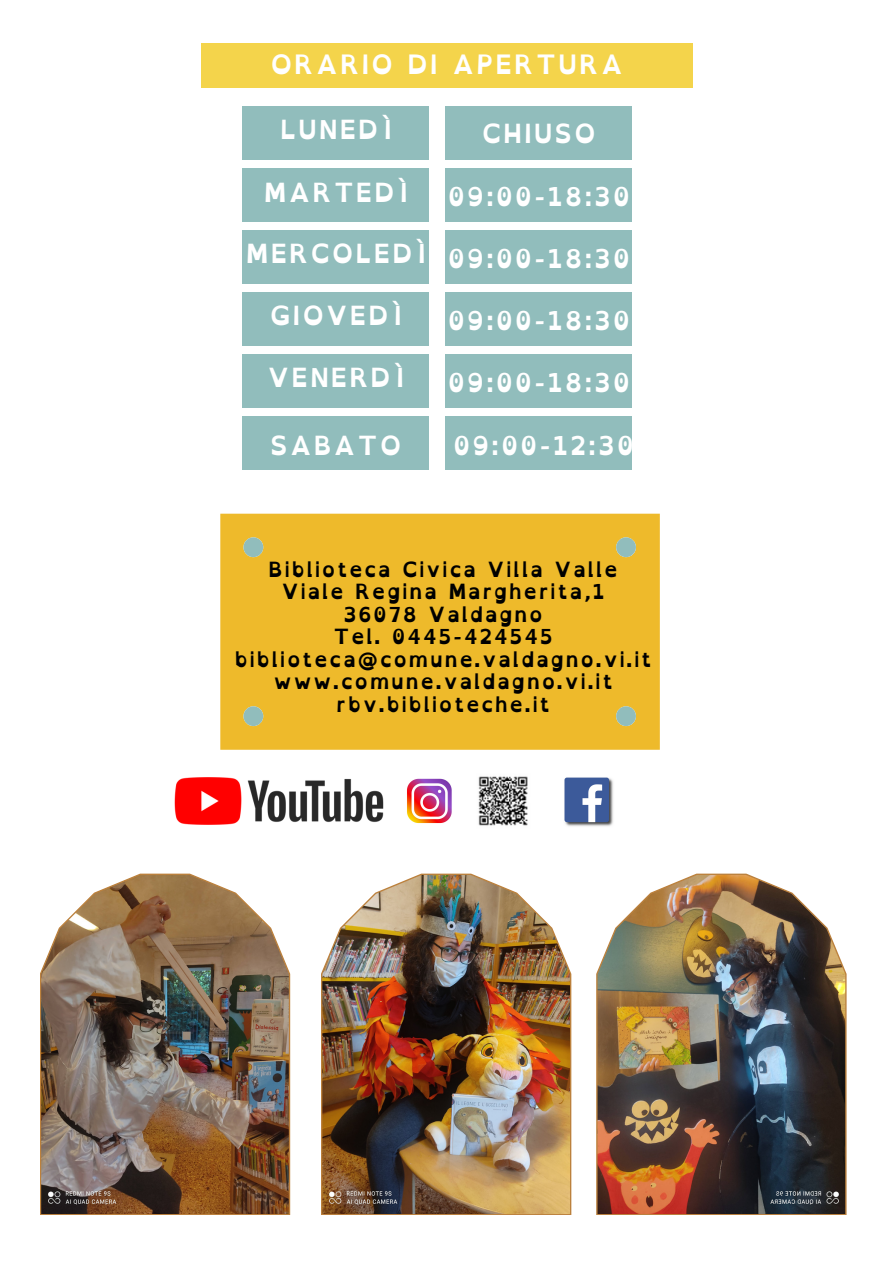
<style>
.page{position:relative;width:893px;height:1264px;background:#fff}
.page>*{position:absolute;margin:0;border:0;box-sizing:border-box;transform-origin:0 0}
.t1{font:700 26.7px "Open Dyslexic";letter-spacing:.07em;color:#fff}
.t2{font:700 26.4px "Open Dyslexic";letter-spacing:.07em;color:#fff}
.t3{font:700 21px/22.5px "Open Dyslexic";letter-spacing:.07em;color:#000;text-align:center}
</style>
<div class="page">
<img style="left:407px;top:778px;width:45px;height:46px">
<img style="left:478px;top:776px;width:50px;height:50px">
<img style="left:564px;top:777px;width:49px;height:49px">
<div style="left:445px;top:230px;width:187px;height:53px;background:#91bdbc"></div>
<div style="left:242px;top:106px;width:187px;height:53px;background:#91bdbc"></div>
<div style="left:242px;top:168px;width:187px;height:54px;background:#91bdbc"></div>
<div style="left:242px;top:230px;width:187px;height:53px;background:#91bdbc"></div>
<div style="left:242px;top:292px;width:187px;height:53px;background:#91bdbc"></div>
<div style="left:242px;top:354px;width:187px;height:53px;background:#91bdbc"></div>
<div style="left:242px;top:416px;width:187px;height:54px;background:#91bdbc"></div>
<div style="left:445px;top:106px;width:187px;height:53px;background:#91bdbc"></div>
<div style="left:445px;top:168px;width:187px;height:54px;background:#91bdbc"></div>
<div style="left:445px;top:292px;width:187px;height:53px;background:#91bdbc"></div>
<div style="left:445px;top:354px;width:187px;height:53px;background:#91bdbc"></div>
<div style="left:445px;top:416px;width:187px;height:54px;background:#91bdbc"></div>
<div style="left:201px;top:43px;width:491px;height:45px;background:#f4d44b"></div>
<img style="left:40px;top:873px;width:250px;height:342px">
<img style="left:321px;top:873px;width:250px;height:342px">
<img style="left:596px;top:873px;width:250px;height:342px">
<div style="left:220px;top:513px;width:439px;height:236px;background:#eeba2b"></div>
<div style="left:243px;top:537px;width:20px;height:20px;background:#91bdbc;border-radius:50%"></div>
<div style="left:616px;top:537px;width:20px;height:20px;background:#91bdbc;border-radius:50%"></div>
<div style="left:616px;top:706px;width:20px;height:20px;background:#91bdbc;border-radius:50%"></div>
<div style="left:243px;top:706px;width:20px;height:20px;background:#91bdbc;border-radius:50%"></div>
<img style="left:174px;top:778px;width:209px;height:46px">
<p class="t1" style="left:270px;top:41px;width:354px">ORARIO DI APERTURA</p>
<h1 class="t2" style="left:280px;top:106px;width:113px">LUNEDÌ</h1>
<h1 class="t2" style="left:264px;top:169px;width:145px">MARTEDÌ</h1>
<p class="t2" style="left:246px;top:230px;width:181px">MERCOLEDÌ</p>
<p class="t2" style="left:270px;top:292px;width:133px">GIOVEDÌ</p>
<p class="t2" style="left:267px;top:354px;width:138px">VENERDÌ</p>
<p class="t2" style="left:270px;top:422px;width:133px">SABATO</p>
<p class="t2" style="left:482px;top:110px;width:116px">CHIUSO</p>
<p class="t2" style="left:447px;top:173px;width:184px">09:00-18:30</p>
<p class="t2" style="left:447px;top:235px;width:184px">09:00-18:30</p>
<p class="t2" style="left:447px;top:296px;width:184px">09:00-18:30</p>
<p class="t2" style="left:447px;top:359px;width:184px">09:00-18:30</p>
<p class="t2" style="left:453px;top:422px;width:182px">09:00-12:30</p>
<h1 class="t3" style="left:268px;top:557px;width:351px">Biblioteca Civica Villa Valle</h1>
<h1 class="t3" style="left:281px;top:580px;width:325px">Viale Regina Margherita,1</h1>
<h1 class="t3" style="left:343px;top:602px;width:201px">36078 Valdagno</h1>
<h1 class="t3" style="left:234px;top:625px;width:419px">Tel. 0445-424545 biblioteca@comune.valdagno.vi.it www.comune.valdagno.vi.it rbv.biblioteche.it</h1>
</div>
